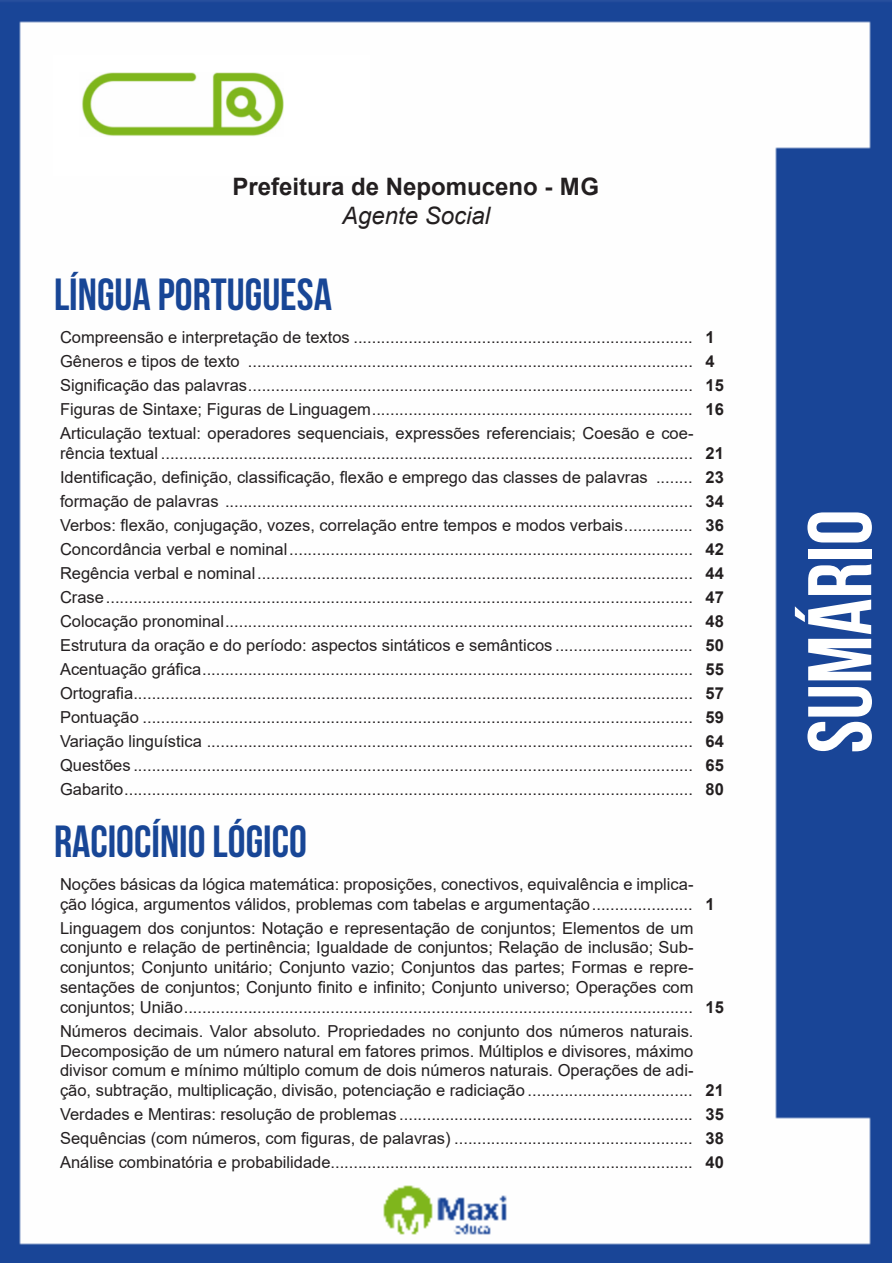
<style>
.page{position:relative;width:893px;height:1263px;background:#fff}
.page>*{position:absolute;margin:0;border:0;box-sizing:border-box;transform-origin:0 0}
.t1{font:700 90px "Bebas Neue";color:#fff}
.t2{font:700 45px "Bebas Neue";color:#184696}
.t3{font:700 24px "Arial";color:#231f20}
.t4{font:italic 24px "Arial";color:#231f20}
.ALTERNATIVAS{font:16.5px/19.8px "Arial";color:#231f20}
.INDICE{font:700 16.5px "Arial";color:#231f20}
</style>
<div class="page">
<img style="left:0;top:0;width:892px;height:1263px">
<div style="left:53px;top:55px;width:317px;height:121px;background:#fff"></div>
<img style="left:82px;top:72px;width:201px;height:64px">
<p class="t3" style="left:233px;top:170px;width:368px">Prefeitura de Nepomuceno - MG</p>
<p class="t4" style="left:342px;top:200px;width:150px">Agente Social</p>
<p class="t2" style="left:54px;top:270px;width:279px">LÍNGUA PORTUGUESA</p>
<p class="ALTERNATIVAS" style="left:60px;top:327px;width:634px">Compreensão e interpretação de textos ..........................................................................</p>
<p class="INDICE" style="left:705px;top:325px;width:11px">1</p>
<p class="ALTERNATIVAS" style="left:60px;top:351px;width:634px">Gêneros e tipos de texto .................................................................................................</p>
<p class="INDICE" style="left:705px;top:349px;width:11px">4</p>
<p class="ALTERNATIVAS" style="left:60px;top:375px;width:634px">Significação das palavras.................................................................................................</p>
<p class="INDICE" style="left:705px;top:373px;width:20px">15</p>
<p class="ALTERNATIVAS" style="left:60px;top:399px;width:634px">Figuras de Sintaxe; Figuras de Linguagem......................................................................</p>
<p class="INDICE" style="left:705px;top:397px;width:20px">16</p>
<p class="ALTERNATIVAS" style="left:60px;top:423px;width:635px">Articulação textual: operadores sequenciais, expressões referenciais; Coesão e coe&shy;rência textual ....................................................................................................................</p>
<p class="INDICE" style="left:705px;top:441px;width:20px">21</p>
<p class="ALTERNATIVAS" style="left:60px;top:467px;width:634px">Identificação, definição, classificação, flexão e emprego das classes de palavras ........</p>
<p class="INDICE" style="left:705px;top:465px;width:20px">23</p>
<p class="ALTERNATIVAS" style="left:60px;top:491px;width:634px">formação de palavras ......................................................................................................</p>
<p class="INDICE" style="left:705px;top:489px;width:20px">34</p>
<p class="ALTERNATIVAS" style="left:60px;top:515px;width:634px">Verbos: flexão, conjugação, vozes, correlação entre tempos e modos verbais...............</p>
<p class="INDICE" style="left:705px;top:513px;width:20px">36</p>
<p class="ALTERNATIVAS" style="left:60px;top:539px;width:634px">Concordância verbal e nominal........................................................................................</p>
<p class="INDICE" style="left:705px;top:537px;width:20px">42</p>
<p class="ALTERNATIVAS" style="left:60px;top:563px;width:634px">Regência verbal e nominal...............................................................................................</p>
<p class="INDICE" style="left:705px;top:561px;width:20px">44</p>
<p class="ALTERNATIVAS" style="left:60px;top:587px;width:634px">Crase................................................................................................................................</p>
<p class="INDICE" style="left:705px;top:585px;width:20px">47</p>
<p class="ALTERNATIVAS" style="left:60px;top:611px;width:634px">Colocação pronominal......................................................................................................</p>
<p class="INDICE" style="left:705px;top:609px;width:20px">48</p>
<p class="ALTERNATIVAS" style="left:60px;top:635px;width:634px">Estrutura da oração e do período: aspectos sintáticos e semânticos ..............................</p>
<p class="INDICE" style="left:705px;top:633px;width:20px">50</p>
<p class="ALTERNATIVAS" style="left:60px;top:659px;width:634px">Acentuação gráfica...........................................................................................................</p>
<p class="INDICE" style="left:705px;top:657px;width:20px">55</p>
<p class="ALTERNATIVAS" style="left:60px;top:683px;width:634px">Ortografia..........................................................................................................................</p>
<p class="INDICE" style="left:705px;top:681px;width:20px">57</p>
<p class="ALTERNATIVAS" style="left:60px;top:707px;width:634px">Pontuação ........................................................................................................................</p>
<p class="INDICE" style="left:705px;top:705px;width:20px">59</p>
<p class="ALTERNATIVAS" style="left:60px;top:731px;width:634px">Variação linguística ..........................................................................................................</p>
<p class="INDICE" style="left:705px;top:729px;width:20px">64</p>
<p class="ALTERNATIVAS" style="left:60px;top:755px;width:634px">Questões ..........................................................................................................................</p>
<p class="INDICE" style="left:705px;top:753px;width:20px">65</p>
<p class="ALTERNATIVAS" style="left:60px;top:779px;width:634px">Gabarito............................................................................................................................</p>
<p class="INDICE" style="left:705px;top:777px;width:20px">80</p>
<p class="t2" style="left:54px;top:817px;width:254px">RACIOCÍNIO LÓGICO</p>
<p class="ALTERNATIVAS" style="left:60px;top:874px;width:635px">Noções básicas da lógica matemática: proposições, conectivos, equivalência e implica&shy;ção lógica, argumentos válidos, problemas com tabelas e argumentação......................</p>
<p class="INDICE" style="left:705px;top:892px;width:11px">1</p>
<p class="ALTERNATIVAS" style="left:60px;top:918px;width:635px;text-align:justify">Linguagem dos conjuntos: Notação e representação de conjuntos; Elementos de um conjunto e relação de pertinência; Igualdade de conjuntos; Relação de inclusão; Sub&shy;conjuntos; Conjunto unitário; Conjunto vazio; Conjuntos das partes; Formas e repre&shy;sentações de conjuntos; Conjunto finito e infinito; Conjunto universo; Operações com conjuntos; União...............................................................................................................</p>
<p class="ALTERNATIVAS" style="left:60px;top:1021px;width:635px;text-align:justify">Números decimais. Valor absoluto. Propriedades no conjunto dos números naturais.<br>Decomposição de um número natural em fatores primos. Múltiplos e divisores, máximo divisor comum e mínimo múltiplo comum de dois números naturais. Operações de adi&shy;ção, subtração, multiplicação, divisão, potenciação e radiciação ....................................</p>
<p class="INDICE" style="left:705px;top:995px;width:20px">15</p>
<p class="INDICE" style="left:705px;top:1079px;width:20px">21</p>
<p class="ALTERNATIVAS" style="left:60px;top:1104px;width:634px">Verdades e Mentiras: resolução de problemas ................................................................</p>
<p class="INDICE" style="left:705px;top:1103px;width:20px">35</p>
<p class="ALTERNATIVAS" style="left:60px;top:1128px;width:634px">Sequências (com números, com figuras, de palavras) ....................................................</p>
<p class="INDICE" style="left:705px;top:1127px;width:20px">38</p>
<p class="ALTERNATIVAS" style="left:60px;top:1152px;width:634px">Análise combinatória e probabilidade...............................................................................</p>
<p class="INDICE" style="left:705px;top:1151px;width:20px">40</p>
<h1 class="t1" style="left:791px;top:753px;width:245px;rotate:-90deg">SUMÁRIO</h1>
</div>
